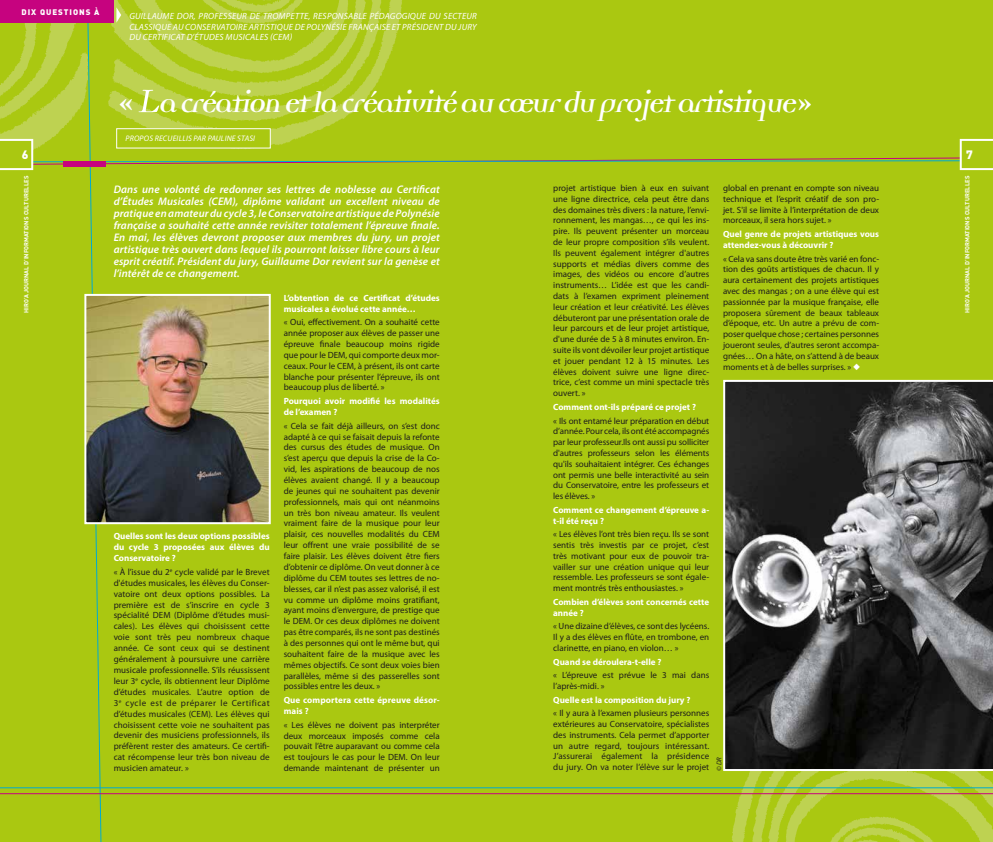
<style>
.page{position:relative;width:993px;height:842px;background:#fff}
.page>*{position:absolute;margin:0;border:0;box-sizing:border-box;transform-origin:0 0}
.t1{font:italic 700 31.3px "Democratica";color:#fff}
.t2{font:900 12px "DIN";color:#fff}
.t3{font:italic 600 11px/12px "Myriad Pro";letter-spacing:.01em;color:#fff;text-align:justify}
.t4{font:9px/10.8px "Myriad Pro";color:#1d1d1b;text-align:justify}
.t5{font:700 9px/10.9px "Myriad Pro";color:#fff}
.t6{font:italic 9px/10.8px "Myriad Pro";letter-spacing:.02em;color:#fff;text-align:justify}
.t7{font:italic 8px "Myriad Pro";letter-spacing:.02em;color:#fff}
.t8{font:900 8px "DIN";color:#fff}
.t9{font:italic 7px "Myriad Pro";color:#1d1d1b}
.t10{font:700 6px "DIN";color:#fff}
.s1{font-style:normal}
.s2{font-weight:400;font-size:52.5px}
.s3{color:#fff}
</style>
<div class="page">
<div style="left:0;top:0;width:992px;height:842px;background:#aac811"></div>
<div style="left:114px;top:184px;width:325px;height:93px;background:#aac811"></div>
<img style="left:87px;top:297px;width:181px;height:224px">
<div style="left:84px;top:294px;width:187px;height:230px;border:2px solid #fff"></div>
<svg style="left:723px;top:380px;width:269px;height:391px;background:#4d4d4e"></svg>
<div style="left:63px;top:161px;width:43px;height:6px;background:#c6037f"></div>
<div style="left:117px;top:129px;width:153px;height:19px;background:#aac811"></div>
<div style="left:116px;top:128px;width:154px;height:20px;border:1px solid #fff"></div>
<p class="t8" style="left:22px;top:6px;width:25px">DIX QUESTIONS</p>
<p class="t8" style="left:94px;top:6px;width:7px">À</p>
<p class="t6" style="left:129px;top:10px;width:349px">GUILLAUME DOR, PROFESSEUR DE TROMPETTE, RESPONSABLE PÉDAGOGIQUE DU SECTEUR CLASSIQUE AU CONSERVATOIRE ARTISTIQUE DE POLYNÉSIE FRANÇAISE ET PRÉSIDENT DU JURY DU CERTIFICAT D’ÉTUDES MUSICALES (CEM</p>
<p class="t6" style="left:290px;top:32px;width:4px">)</p>
<h2 class="t2" style="left:22px;top:147px;width:8px">6</h2>
<p class="t10" style="left:22px;top:313px;width:138px;rotate:-90deg">HIRO’A JOURNAL D’I NFORMATIONSCULTURELLES</p>
<h1 class="t1" style="left:119px;top:89px;width:693px"><span class="s1">«</span> <span class="s2">L</span>a création etla créativitéau cœurdu projetartistique<span class="s1">»</span></h1>
<p class="t7" style="left:125px;top:134px;width:131px">PROPOS RECUEILLIS PAR PAULINE STASI</p>
<p class="t3" style="left:114px;top:183px;width:328px">Dans une volonté de redonner ses lettres de noblesse au Certificat d’Études Musicales (CEM), diplôme validant un excellent niveau de pratique en amateur du cycle 3, le Conservatoire artistique de Polynésie française a souhaité cette année revisiter totalement l’épreuve finale.<br>En mai, les élèves devront proposer aux membres du jury, un projet artistique très ouvert dans lequel ils pourront laisser libre cours à leur esprit créatif. Président du jury, Guillaume Dor revient sur la genèse et l’intérêt de ce changement.</p>
<p class="t5" style="left:114px;top:530px;width:157px;text-align:justify">Quelles sont les deux options possibles du cycle 3 proposées aux élèves du Conservatoire ?</p>
<p class="t4" style="left:114px;top:566px;width:157px">« À l’issue du 2<sup>e</sup> cycle validé par le Brevet d'études musicales, les élèves du Conser&shy;vatoire ont deux options possibles. La première est de s’inscrire en cycle 3 spécialité DEM (Diplôme d’études musi&shy;cales). Les élèves qui choisissent cette voie sont très peu nombreux chaque année. Ce sont ceux qui se destinent généralement à poursuivre une carrière musicale professionnelle. S’ils réussissent leur 3<sup>e</sup> cycle, ils obtiennent leur Diplôme d’études musicales. L’autre option de 3<sup>e</sup> cycle est de préparer le Certificat d’études musicales (CEM). Les élèves qui choisissent cette voie ne souhaitent pas devenir des musiciens professionnels, ils préfèrent rester des amateurs. Ce certifi&shy;cat récompense leur très bon niveau de musicien amateur. »</p>
<p class="t5" style="left:283px;top:292px;width:157px">L’obtention de ce Certificat d’études musicales a évolué cette année…</p>
<p class="t4" style="left:283px;top:317px;width:157px">« Oui, effectivement. On a souhaité cette année proposer aux élèves de passer une épreuve finale beaucoup moins rigide que pour le DEM, qui comporte deux mor&shy;ceaux. Pour le CEM, à présent, ils ont carte blanche pour présenter l’épreuve, ils ont beaucoup plus de liberté. »</p>
<p class="t5" style="left:283px;top:395px;width:157px">Pourquoi avoir modifié les modalités de l’examen ?</p>
<p class="t4" style="left:283px;top:420px;width:157px">« Cela se fait déjà ailleurs, on s’est donc adapté à ce qui se faisait depuis la refonte des cursus des études de musique. On s’est aperçu que depuis la crise de la Co&shy;vid, les aspirations de beaucoup de nos élèves avaient changé. Il y a beaucoup de jeunes qui ne souhaitent pas devenir professionnels, mais qui ont néanmoins un très bon niveau amateur. Ils veulent vraiment faire de la musique pour leur plaisir, ces nouvelles modalités du CEM leur offrent une vraie possibilité de se faire plaisir. Les élèves doivent être fiers d’obtenir ce diplôme. On veut donner à ce diplôme du CEM toutes ses lettres de no&shy;blesses, car il n’est pas assez valorisé, il est vu comme un diplôme moins gratifiant, ayant moins d’envergure, de prestige que le DEM. Or ces deux diplômes ne doivent pas être comparés, ils ne sont pas destinés à des personnes qui ont le même but, qui souhaitent faire de la musique avec les mêmes objectifs. Ce sont deux voies bien parallèles, même si des passerelles sont possibles entre les deux. »</p>
<p class="t5" style="left:283px;top:694px;width:157px">Que comportera cette épreuve désor&shy;mais ?</p>
<p class="t4" style="left:283px;top:719px;width:157px">« Les élèves ne doivent pas interpréter deux morceaux imposés comme cela pouvait l’être auparavant ou comme cela est toujours le cas pour le DEM. On leur demande maintenant de présenter un</p>
<p class="t4" style="left:553px;top:182px;width:157px">projet artistique bien à eux en suivant une ligne directrice, cela peut être dans des domaines très divers : la nature, l’envi&shy;ronnement, les mangas…, ce qui les ins&shy;pire. Ils peuvent présenter un morceau de leur propre composition s’ils veulent.<br>Ils peuvent également intégrer d'autres supports et médias divers comme des images, des vidéos ou encore d’autres instruments… L’idée est que les candi&shy;dats à l’examen expriment pleinement leur création et leur créativité. Les élèves débuteront par une présentation orale de leur parcours et de leur projet artistique, d'une durée de 5 à 8 minutes environ. En&shy;suite ils vont dévoiler leur projet artistique et jouer pendant 12 à 15 minutes. Les élèves doivent suivre une ligne direc&shy;trice, c’est comme un mini spectacle très ouvert. »</p>
<p class="t5" style="left:553px;top:401px;width:144px">Comment ont-ils préparé ce projet ?</p>
<p class="t4" style="left:553px;top:415px;width:157px">« Ils ont entamé leur préparation en début d’année. Pour cela, ils ont été accompagnés par leur professeur.Ils ont aussi pu solliciter d'autres professeurs selon les éléments qu'ils souhaitaient intégrer. Ces échanges ont permis une belle interactivité au sein du Conservatoire, entre les professeurs et les élèves. »</p>
<p class="t5" style="left:553px;top:504px;width:157px">Comment ce changement d’épreuve a&shy;t-il été reçu ?</p>
<p class="t4" style="left:553px;top:529px;width:157px">« Les élèves l’ont très bien reçu. Ils se sont sentis très investis par ce projet, c’est très motivant pour eux de pouvoir tra&shy;vailler sur une création unique qui leur ressemble. Les professeurs se sont égale&shy;ment montrés très enthousiastes. »</p>
<p class="t5" style="left:553px;top:596px;width:157px">Combien d’élèves sont concernés cette année ?</p>
<p class="t4" style="left:553px;top:621px;width:157px">« Une dizaine d’élèves, ce sont des lycéens.<br>Il y a des élèves en flûte, en trombone, en clarinette, en piano, en violon… »</p>
<p class="t5" style="left:553px;top:656px;width:110px">Quand se déroulera-t-elle ?</p>
<p class="t4" style="left:553px;top:670px;width:157px">« L’épreuve est prévue le 3 mai dans l’après-midi. »</p>
<p class="t5" style="left:553px;top:694px;width:139px">Quelle est la composition du jury ?</p>
<p class="t4" style="left:553px;top:708px;width:157px">« Il y aura à l’examen plusieurs personnes extérieures au Conservatoire, spécialistes des instruments. Cela permet d’apporter un autre regard, toujours intéressant.<br>J’assurerai également la présidence du jury. On va noter l’élève sur le projet</p>
<p class="t4" style="left:722px;top:182px;width:157px">global en prenant en compte son niveau technique et l’esprit créatif de son pro&shy;jet. S'il se limite à l’interprétation de deux morceaux, il sera hors sujet. »</p>
<p class="t5" style="left:722px;top:228px;width:157px">Quel genre de projets artistiques vous attendez-vous à découvrir ?</p>
<p class="t4" style="left:722px;top:253px;width:157px">« Cela va sans doute être très varié en fonc&shy;tion des goûts artistiques de chacun. Il y aura certainement des projets artistiques avec des mangas ; on a une élève qui est passionnée par la musique française, elle proposera sûrement de beaux tableaux d’époque, etc. Un autre a prévu de com&shy;poser quelque chose ; certaines personnes joueront seules, d’autres seront accompa&shy;gnées… On a hâte, on s’attend à de beaux moments et à de belles surprises. » <span class="s3">◆</span></p>
<p class="t9" style="left:714px;top:771px;width:15px;rotate:-90deg">© DR</p>
<h2 class="t2" style="left:965px;top:147px;width:8px">7</h2>
<p class="t10" style="left:963px;top:313px;width:138px;rotate:-90deg">HIRO’A JOURNAL D’I NFORMATIONSCULTURELLES</p>
</div>
